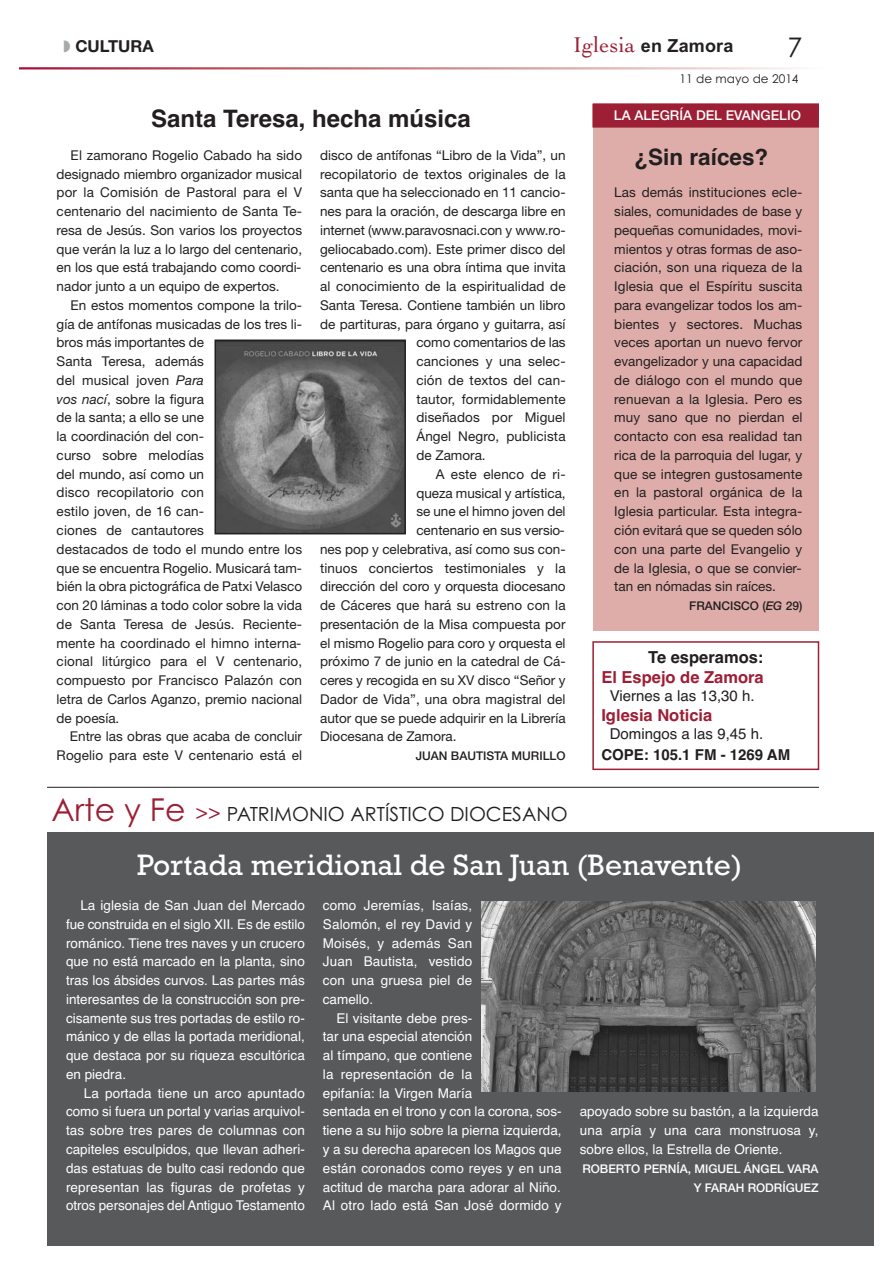
<style>
.page{position:relative;width:893px;height:1265px;background:#fff}
.page>*{position:absolute;margin:0;border:0;box-sizing:border-box;transform-origin:0 0}
.t1{font:30px "Rockwell";color:#fff}
.t2{font:27px "Century Gothic";color:#231f20}
.t3{font:700 24px "Helvetica";color:#231f20}
.t4{font:700 22.5px "Helvetica";color:#231f20}
.t5{font:19.5px "Century Gothic";color:#231f20}
.t6{font:700 18px "Arial";letter-spacing:.01em;color:#231f20}
.t7{font:700 16.5px "Helvetica";color:#9d1f35}
.t8{font:700 16.5px "Helvetica";color:#231f20}
.t9{font:700 16.5px "Helvetica Neue";color:#231f20}
.t10{font:15px "Helvetica";color:#231f20}
.t11{font:700 15px "Helvetica";color:#231f20}
.t12{font:13.5px/18.8px "Helvetica Neue";color:#231f20;text-align:justify}
.t13{font:13.5px/18.8px "Helvetica";color:#fff;text-align:justify}
.t14{font:500 13.5px "Helvetica Neue";color:#fff}
.t15{font:500 12px/18.8px "Helvetica Neue";color:#fff;text-align:right}
.t16{font:500 12px "Helvetica Neue";color:#231f20}
.t17{font:12px "Century Gothic";color:#231f20}
.s1{color:#a7a9ac}
.s2{font-family:"Cochin";font-weight:400;font-size:22.5px;color:#9d1f35}
.s3{font-style:italic}
.s4{font-size:31.5px;color:#9d1f35}
.s5{font-size:21px;color:#9d1f35}
</style>
<div class="page">
<div style="left:47px;top:831px;width:826px;height:414px;background:#58595b"></div>
<div style="left:593px;top:104px;width:225px;height:526px;background:#deada9"></div>
<img style="left:20px;top:67px;width:776px;height:2px">
<div style="left:592px;top:104px;width:227px;height:24px;background:#9d1f35"></div>
<hr style="left:47px;top:787px;width:772px;height:1px;background:#231f20">
<img style="left:481px;top:901px;width:334px;height:190px">
<img style="left:217px;top:342px;width:186px;height:189px">
<div style="left:214px;top:339px;width:192px;height:195px;border:2px solid #231f20"></div>
<div style="left:592px;top:641px;width:227px;height:129px;border:2px solid #9d1f35"></div>
<p class="t9" style="left:64px;top:40px;width:92px"><span class="s1">◗</span> CULTURA</p>
<h3 class="t6" style="left:573px;top:35px;width:162px"><span class="s2">Iglesia</span> en Zamora</h3>
<h2 class="t2" style="left:787px;top:37px;width:16px">7</h2>
<p class="t17" style="left:679px;top:75px;width:120px">11 de mayo de 2014</p>
<h3 class="t3" style="left:151px;top:109px;width:321px">Santa Teresa, hecha música</h3>
<p class="t12" style="left:57px;top:147px;width:247px;text-indent:14px">El zamorano Rogelio Cabado ha sido designado miembro organizador musical por la Comisión de Pastoral para el V centenario del nacimiento de Santa Te&shy;resa de Jesús. Son varios los proyectos que verán la luz a lo largo del centenario, en los que está trabajando como coordi&shy;nador junto a un equipo de expertos.</p>
<p class="t12" style="left:57px;top:297px;width:247px;text-align:left;text-indent:14px">En estos momentos compone la trilo&shy;gía de antífonas musicadas de los tres li&shy;bros más importantes de<br>Santa Teresa, además<br>del musical joven <span class="s3">Para<br>vos nací</span>, sobre la figura<br>de la santa; a ello se une<br>la coordinación del con-<br>curso sobre melodías<br>del mundo, así como un<br>disco recopilatorio con<br>estilo joven, de 16 can-<br>ciones de cantautores<br>destacados de todo el mundo entre los que se encuentra Rogelio. Musicará tam&shy;bién la obra pictográfica de Patxi Velasco con 20 láminas a todo color sobre la vida de Santa Teresa de Jesús. Reciente&shy;mente ha coordinado el himno interna&shy;cional litúrgico para el V centenario, compuesto por Francisco Palazón con letra de Carlos Aganzo, premio nacional de poesía.</p>
<p class="t12" style="left:57px;top:728px;width:247px;text-align:right">Entre las obras que acaba de concluir<br>Rogelio para este V centenario está el</p>
<p class="t12" style="left:320px;top:147px;width:247px">disco de antífonas “Libro de la Vida”, un</p>
<p class="t12" style="left:320px;top:166px;width:247px">recopilatorio de textos originales de la</p>
<p class="t12" style="left:320px;top:184px;width:247px">santa que ha seleccionado en 11 cancio-</p>
<p class="t12" style="left:320px;top:203px;width:247px">nes para la oración, de descarga libre en</p>
<p class="t12" style="left:320px;top:222px;width:247px">internet (www.paravosnaci.con y www.ro-</p>
<p class="t12" style="left:320px;top:241px;width:247px">geliocabado.com). Este primer disco del</p>
<p class="t12" style="left:320px;top:259px;width:247px">centenario es una obra íntima que invita</p>
<p class="t12" style="left:320px;top:278px;width:247px">al conocimiento de la espiritualidad de</p>
<p class="t12" style="left:320px;top:297px;width:247px">Santa Teresa. Contiene también un libro</p>
<p class="t12" style="left:320px;top:316px;width:247px">de partituras, para órgano y guitarra, así</p>
<p class="t12" style="left:416px;top:334px;width:151px">como comentarios de las</p>
<p class="t12" style="left:416px;top:353px;width:151px">canciones y una selec-</p>
<p class="t12" style="left:416px;top:372px;width:151px">ción de textos del can-</p>
<p class="t12" style="left:416px;top:391px;width:151px">tautor, formidablemente</p>
<p class="t12" style="left:416px;top:409px;width:151px">diseñados por Miguel</p>
<p class="t12" style="left:416px;top:428px;width:151px">Ángel Negro, publicista</p>
<p class="t12" style="left:416px;top:447px;width:71px">de Zamora.</p>
<p class="t12" style="left:435px;top:466px;width:131px">A este elenco de ri-</p>
<p class="t12" style="left:416px;top:484px;width:151px">queza musical y artística,</p>
<p class="t12" style="left:416px;top:503px;width:151px">se une el himno joven del</p>
<p class="t12" style="left:416px;top:522px;width:150px">centenario en sus versio-</p>
<p class="t12" style="left:320px;top:541px;width:247px">nes pop y celebrativa, así como sus con-</p>
<p class="t12" style="left:320px;top:559px;width:247px">tinuos conciertos testimoniales y la</p>
<p class="t12" style="left:320px;top:578px;width:247px">dirección del coro y orquesta diocesano</p>
<p class="t12" style="left:320px;top:597px;width:247px">de Cáceres que hará su estreno con la</p>
<p class="t12" style="left:320px;top:616px;width:247px">presentación de la Misa compuesta por</p>
<p class="t12" style="left:320px;top:634px;width:247px">el mismo Rogelio para coro y orquesta el</p>
<p class="t12" style="left:320px;top:653px;width:247px">próximo 7 de junio en la catedral de Cá-</p>
<p class="t12" style="left:320px;top:672px;width:247px">ceres y recogida en su XV disco “Señor y</p>
<p class="t12" style="left:320px;top:691px;width:247px">Dador de Vida”, una obra magistral del</p>
<p class="t12" style="left:320px;top:709px;width:247px">autor que se puede adquirir en la Librería</p>
<p class="t12" style="left:320px;top:728px;width:138px">Diocesana de Zamora.</p>
<p class="t16" style="left:416px;top:751px;width:151px">JUAN BAUTISTA MURILLO</p>
<p class="t14" style="left:614px;top:110px;width:188px">LA ALEGRÍA DEL EVANGELIO</p>
<h3 class="t4" style="left:634px;top:149px;width:135px">¿Sin raíces?</h3>
<p class="t12" style="left:614px;top:184px;width:190px">Las demás instituciones ecle&shy;siales, comunidades de base y pequeñas comunidades, movi&shy;mientos y otras formas de aso&shy;ciación, son una riqueza de la Iglesia que el Espíritu suscita para evangelizar todos los am&shy;bientes y sectores. Muchas veces aportan un nuevo fervor evangelizador y una capacidad de diálogo con el mundo que renuevan a la Iglesia. Pero es muy sano que no pierdan el contacto con esa realidad tan rica de la parroquia del lugar, y que se integren gustosamente en la pastoral orgánica de la Iglesia particular. Esta integra&shy;ción evitará que se queden sólo con una parte del Evangelio y de la Iglesia, o que se convier&shy;tan en nómadas sin raíces.</p>
<p class="t16" style="left:689px;top:601px;width:115px">FRANCISCO (<span class="s3">EG</span> 29)</p>
<p class="t8" style="left:648px;top:651px;width:117px">Te esperamos:</p>
<p class="t7" style="left:601px;top:671px;width:164px">El Espejo de Zamora</p>
<p class="t10" style="left:609px;top:690px;width:146px">Viernes a las 13,30 h.</p>
<p class="t7" style="left:601px;top:708px;width:112px">Iglesia Noticia</p>
<p class="t10" style="left:609px;top:728px;width:155px">Domingos a las 9,45 h.</p>
<p class="t11" style="left:601px;top:749px;width:190px">COPE: 105.1 FM - 1269 AM</p>
<h3 class="t5" style="left:51px;top:806px;width:518px"><span class="s4">Arte y Fe</span> <span class="s5">&gt;&gt;</span> PATRIMONIO ARTÍSTICO DIOCESANO</h3>
<h1 class="t1" style="left:137px;top:855px;width:606px">Portada meridional de San Juan (Benavente)</h1>
<p class="t13" style="left:66px;top:897px;width:240px;text-indent:14px">La iglesia de San Juan del Mercado fue construida en el siglo XII. Es de estilo románico. Tiene tres naves y un crucero que no está marcado en la planta, sino tras los ábsides curvos. Las partes más interesantes de la construcción son pre&shy;cisamente sus tres portadas de estilo ro&shy;mánico y de ellas la portada meridional, que destaca por su riqueza escultórica en piedra.</p>
<p class="t13" style="left:66px;top:1084px;width:240px;text-indent:18px">La portada tiene un arco apuntado como si fuera un portal y varias arquivol&shy;tas sobre tres pares de columnas con capiteles esculpidos, que llevan adheri&shy;das estatuas de bulto casi redondo que representan las figuras de profetas y otros personajes del Antiguo Testamento</p>
<p class="t13" style="left:323px;top:897px;width:151px">como Jeremías, Isaías, Salomón, el rey David y Moisés, y además San Juan Bautista, vestido con una gruesa piel de camello.</p>
<p class="t13" style="left:323px;top:1009px;width:240px;text-align:left;text-indent:13px">El visitante debe pres-<br>tar una especial atención<br>al tímpano, que contiene<br>la representación de la<br>epifanía: la Virgen María<br>sentada en el trono y con la corona, sos&shy;tiene a su hijo sobre la pierna izquierda, y a su derecha aparecen los Magos que están coronados como reyes y en una actitud de marcha para adorar al Niño.<br>Al otro lado está San José dormido y</p>
<p class="t13" style="left:579px;top:1103px;width:240px">apoyado sobre su bastón, a la izquierda una arpía y una cara monstruosa y, sobre ellos, la Estrella de Oriente.</p>
<p class="t15" style="left:582px;top:1160px;width:238px">ROBERTO PERNÍA, MIGUEL ÁNGEL VARA<br>Y FARAH RODRÍGUEZ</p>
</div>
